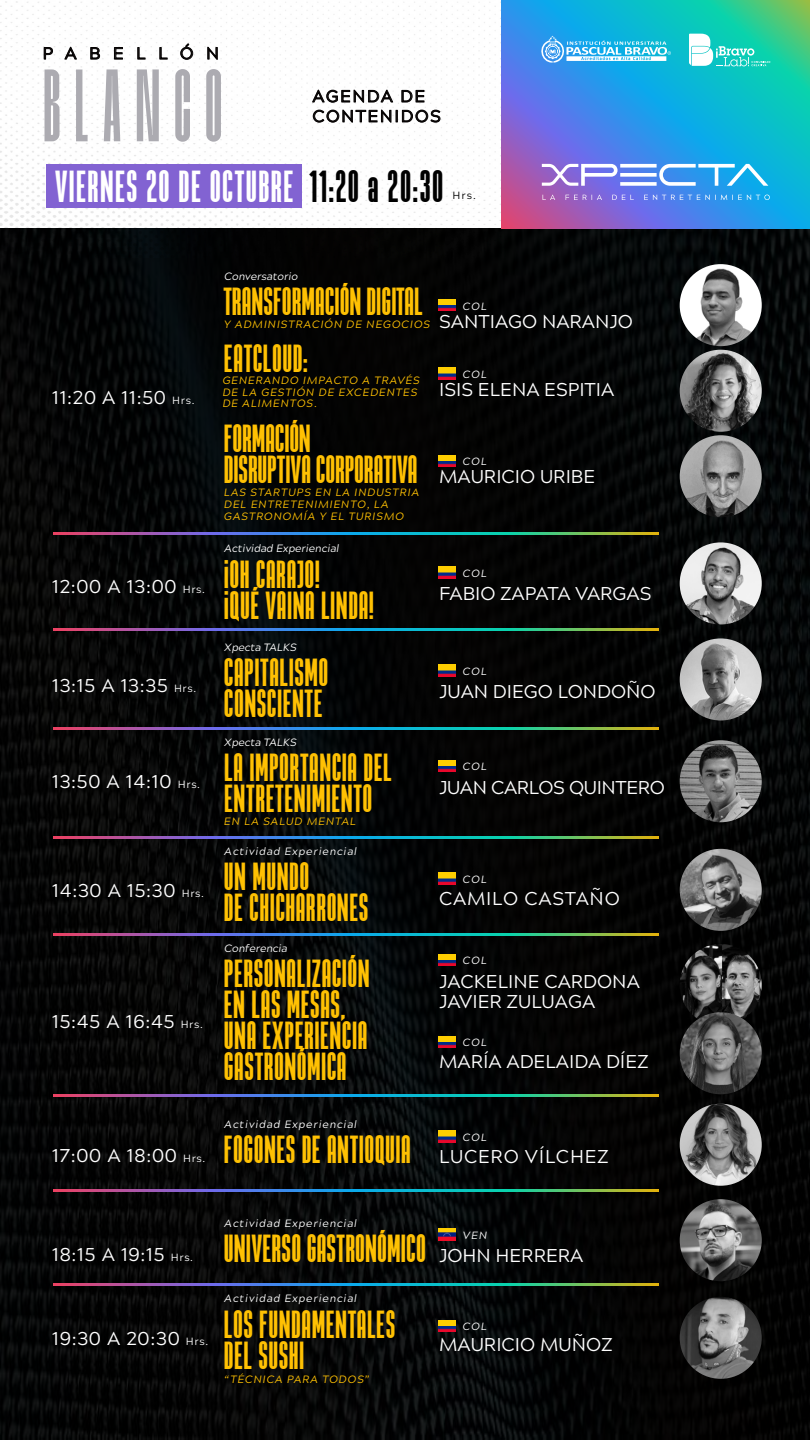
<style>
.page{position:relative;width:810px;height:1440px;background:#fff}
.page>*{position:absolute;margin:0;border:0;box-sizing:border-box;transform-origin:0 0}
.t1{font:102.38px "Meuga";letter-spacing:.145em;color:#acabb1}
.t2{font:37.88px "Aturdida";letter-spacing:.055em;color:#fff}
.t3{font:33.08px/31px "Aturdida";letter-spacing:.035em;color:#ffc103}
.t4{font:33.08px/31px "Aturdida";letter-spacing:.015em;color:#ffc103}
.t5{font:18.52px/20px "Acherus Grotesque";color:#fff}
.t6{font:18.52px "Acherus Grotesque";letter-spacing:.04em;color:#fff}
.t7{font:18.52px "Acherus Grotesque";letter-spacing:-.02em;color:#fff}
.t8{font:16.65px/20px "Acherus Grotesque";letter-spacing:.1em;color:#060303}
.t9{font:16.65px "Acherus Grotesque";letter-spacing:.76em;color:#060303}
.t10{font:italic 10.65px/11.7px "Acherus Grotesque";letter-spacing:.08em;color:#ffc103}
.t11{font:italic 10.65px "Acherus Grotesque";letter-spacing:.08em;color:#fff}
.t12{font:italic 10.65px "Acherus Grotesque";color:#fff}
.t13{font:italic 10.5px "Acherus Grotesque";letter-spacing:.1em;color:#fff}
.t14{font:10.5px "Acherus Grotesque";color:#000}
.s1{color:#000}
.s2{font-size:10.5px}
</style>
<div class="page">
<img style="left:0;top:229px;width:810px;height:1211px">
<img style="left:0;top:0;width:506px;height:258px">
<svg style="left:502px;top:0;width:308px;height:229px"></svg>
<div style="left:46px;top:164px;width:256px;height:44px;background:#8263d2"></div>
<svg style="left:44px;top:47px;width:9px;height:13px"></svg>
<svg style="left:64px;top:46px;width:13px;height:14px"></svg>
<svg style="left:90px;top:47px;width:10px;height:13px"></svg>
<svg style="left:114px;top:47px;width:9px;height:13px"></svg>
<svg style="left:137px;top:47px;width:9px;height:13px"></svg>
<svg style="left:159px;top:47px;width:9px;height:13px"></svg>
<svg style="left:180px;top:43px;width:13px;height:17px"></svg>
<svg style="left:207px;top:47px;width:11px;height:13px"></svg>
<svg style="left:542px;top:164px;width:226px;height:22px"></svg>
<svg style="left:543px;top:195px;width:12px;height:5px"></svg>
<svg style="left:566px;top:195px;width:36px;height:5px"></svg>
<svg style="left:612px;top:195px;width:22px;height:5px"></svg>
<svg style="left:644px;top:195px;width:126px;height:5px"></svg>
<svg style="left:537px;top:36px;width:134px;height:27px"></svg>
<svg style="left:689px;top:34px;width:81px;height:33px"></svg>
<svg style="left:53px;top:933px;width:606px;height:2px"></svg>
<img style="left:438px;top:873px;width:17px;height:11px">
<img style="left:680px;top:849px;width:82px;height:82px;border-radius:41px">
<svg style="left:53px;top:1190px;width:606px;height:2px"></svg>
<img style="left:438px;top:1131px;width:17px;height:11px">
<img style="left:680px;top:1104px;width:82px;height:82px;border-radius:41px">
<svg style="left:53px;top:1094px;width:606px;height:2px"></svg>
<img style="left:680px;top:944px;width:82px;height:82px;border-radius:41px">
<img style="left:438px;top:1036px;width:17px;height:12px">
<img style="left:680px;top:1012px;width:82px;height:82px;border-radius:41px">
<img style="left:438px;top:954px;width:17px;height:12px">
<svg style="left:53px;top:727px;width:606px;height:2px"></svg>
<img style="left:438px;top:665px;width:17px;height:11px">
<img style="left:680px;top:638px;width:82px;height:82px;border-radius:41px">
<svg style="left:53px;top:836px;width:606px;height:2px"></svg>
<img style="left:438px;top:760px;width:17px;height:12px">
<img style="left:680px;top:740px;width:82px;height:82px;border-radius:41px">
<svg style="left:53px;top:1284px;width:606px;height:2px"></svg>
<img style="left:680px;top:1199px;width:82px;height:82px;border-radius:41px">
<img style="left:438px;top:1229px;width:17px;height:11px">
<img style="left:680px;top:1297px;width:82px;height:82px;border-radius:41px">
<img style="left:438px;top:1320px;width:17px;height:12px">
<svg style="left:53px;top:629px;width:606px;height:2px"></svg>
<img style="left:438px;top:567px;width:17px;height:11px">
<img style="left:680px;top:542px;width:82px;height:82px;border-radius:41px">
<svg style="left:53px;top:533px;width:606px;height:2px"></svg>
<img style="left:438px;top:299px;width:17px;height:12px">
<img style="left:680px;top:264px;width:82px;height:82px;border-radius:41px">
<img style="left:680px;top:350px;width:82px;height:82px;border-radius:41px">
<img style="left:680px;top:435px;width:82px;height:82px;border-radius:41px">
<img style="left:438px;top:455px;width:17px;height:12px">
<img style="left:438px;top:368px;width:17px;height:11px">
<svg style="left:312px;top:89px;width:81px;height:14px"></svg>
<svg style="left:401px;top:90px;width:24px;height:13px"></svg>
<svg style="left:313px;top:109px;width:128px;height:14px"></svg>
<p class="t9" style="left:43px;top:39px;width:178px">PABELLÓN</p>
<h1 class="t1" style="left:44px;top:59px;width:179px">BLANCO</h1>
<p class="t8" style="left:312px;top:85px;width:130px">AGENDA DE<br>CONTENIDOS</p>
<h2 class="t2" style="left:55px;top:164px;width:389px">VIERNES 20 DE OCTUBRE <span class="s1">11:20 a 20:30</span></h2>
<p class="t14" style="left:452px;top:187px;width:25px">Hrs.</p>
<p class="t5" style="left:52px;top:386px;width:144px">11:20 A 11:50 <span class="s2">Hrs.</span></p>
<p class="t12" style="left:225px;top:267px;width:75px">Conversatorio</p>
<p class="t10" style="left:224px;top:317px;width:208px">Y ADMINISTRACIÓN DE NEGOCIOS</p>
<h3 class="t3" style="left:224px;top:287px;width:200px">TRANSFORMACIÓN DIGITAL</h3>
<h3 class="t3" style="left:224px;top:343px;width:85px">EATCLOUD:</h3>
<p class="t10" style="left:223px;top:374px;width:199px">GENERANDO IMPACTO A TRAVÉS<br>DE LA GESTIÓN DE EXCEDENTES<br>DE ALIMENTOS.</p>
<h3 class="t4" style="left:224px;top:424px;width:194px">FORMACIÓN<br>DISRUPTIVA CORPORATIVA</h3>
<p class="t10" style="left:224px;top:486px;width:197px">LAS STARTUPS EN LA INDUSTRIA<br>DEL ENTRETENIMIENTO, LA<br>GASTRONOMÍA Y EL TURISMO</p>
<p class="t12" style="left:225px;top:540px;width:116px">Actividad Experiencial</p>
<p class="t13" style="left:463px;top:297px;width:26px">COL</p>
<p class="t5" style="left:439px;top:310px;width:195px">SANTIAGO NARANJO</p>
<p class="t13" style="left:463px;top:365px;width:26px">COL</p>
<p class="t5" style="left:439px;top:378px;width:177px">ISIS ELENA ESPITIA</p>
<p class="t13" style="left:463px;top:453px;width:26px">COL</p>
<p class="t5" style="left:439px;top:466px;width:158px">MAURICIO URIBE</p>
<h3 class="t3" style="left:224px;top:559px;width:151px">¡OH CARAJO!<br>¡QUÉ VAINA LINDA!</h3>
<p class="t13" style="left:463px;top:564px;width:26px">COL</p>
<p class="t5" style="left:52px;top:576px;width:154px">12:00 A 13:00 <span class="s2">Hrs.</span></p>
<p class="t5" style="left:439px;top:582px;width:214px">FABIO ZAPATA VARGAS</p>
<p class="t12" style="left:225px;top:638px;width:74px">Xpecta TALKS</p>
<h3 class="t3" style="left:224px;top:657px;width:105px">CAPITALISMO<br>CONSCIENTE</h3>
<p class="t13" style="left:463px;top:662px;width:26px">COL</p>
<p class="t5" style="left:52px;top:674px;width:146px">13:15 A 13:35 <span class="s2">Hrs.</span></p>
<p class="t5" style="left:439px;top:680px;width:218px">JUAN DIEGO LONDOÑO</p>
<p class="t12" style="left:225px;top:733px;width:74px">Xpecta TALKS</p>
<h3 class="t3" style="left:225px;top:753px;width:168px">LA IMPORTANCIA DEL<br>ENTRETENIMIENTO</h3>
<p class="t10" style="left:224px;top:815px;width:133px">EN LA SALUD MENTAL</p>
<p class="t13" style="left:463px;top:758px;width:26px">COL</p>
<p class="t5" style="left:52px;top:770px;width:150px">13:50 A 14:10 <span class="s2">Hrs.</span></p>
<p class="t7" style="left:439px;top:771px;width:227px">JUAN CARLOS QUINTERO</p>
<p class="t11" style="left:225px;top:842px;width:134px">Actividad Experiencial</p>
<h3 class="t3" style="left:224px;top:861px;width:145px">UN MUNDO<br>DE CHICHARRONES</h3>
<p class="t13" style="left:463px;top:870px;width:26px">COL</p>
<p class="t5" style="left:52px;top:879px;width:153px">14:30 A 15:30 <span class="s2">Hrs.</span></p>
<p class="t6" style="left:439px;top:883px;width:182px">CAMILO CASTAÑO</p>
<p class="t5" style="left:52px;top:1010px;width:152px">15:45 A 16:45 <span class="s2">Hrs.</span></p>
<p class="t12" style="left:225px;top:939px;width:64px">Conferencia</p>
<h3 class="t3" style="left:224px;top:959px;width:147px">PERSONALIZACIÓN<br>EN LAS MESAS,<br>UNA EXPERIENCIA<br>GASTRONÓMICA</h3>
<p class="t11" style="left:225px;top:1115px;width:134px">Actividad Experiencial</p>
<p class="t13" style="left:463px;top:952px;width:26px">COL</p>
<p class="t5" style="left:439px;top:970px;width:202px">JACKELINE CARDONA<br>JAVIER ZULUAGA</p>
<p class="t13" style="left:463px;top:1034px;width:26px">COL</p>
<p class="t5" style="left:439px;top:1050px;width:211px">MARÍA ADELAIDA DÍEZ</p>
<p class="t13" style="left:463px;top:1128px;width:26px">COL</p>
<h3 class="t3" style="left:224px;top:1134px;width:188px">FOGONES DE ANTIOQUIA</h3>
<p class="t5" style="left:52px;top:1144px;width:155px">17:00 A 18:00 <span class="s2">Hrs.</span></p>
<p class="t6" style="left:439px;top:1141px;width:171px">LUCERO VÍLCHEZ</p>
<p class="t11" style="left:225px;top:1215px;width:134px">Actividad Experiencial</p>
<h3 class="t3" style="left:224px;top:1233px;width:203px">UNIVERSO GASTRONÓMICO</h3>
<p class="t13" style="left:463px;top:1226px;width:26px">VEN</p>
<p class="t5" style="left:52px;top:1244px;width:143px">18:15 A 19:15 <span class="s2">Hrs.</span></p>
<p class="t5" style="left:439px;top:1244px;width:146px">JOHN HERRERA</p>
<p class="t11" style="left:225px;top:1290px;width:134px">Actividad Experiencial</p>
<h3 class="t3" style="left:224px;top:1309px;width:172px">LOS FUNDAMENTALES<br>DEL SUSHI</h3>
<p class="t13" style="left:463px;top:1318px;width:26px">COL</p>
<p class="t5" style="left:52px;top:1327px;width:158px">19:30 A 20:30 <span class="s2">Hrs.</span></p>
<p class="t5" style="left:439px;top:1333px;width:175px">MAURICIO MUÑOZ</p>
<p class="t10" style="left:225px;top:1372px;width:147px">“TÉCNICA PARA TODOS”</p>
</div>
